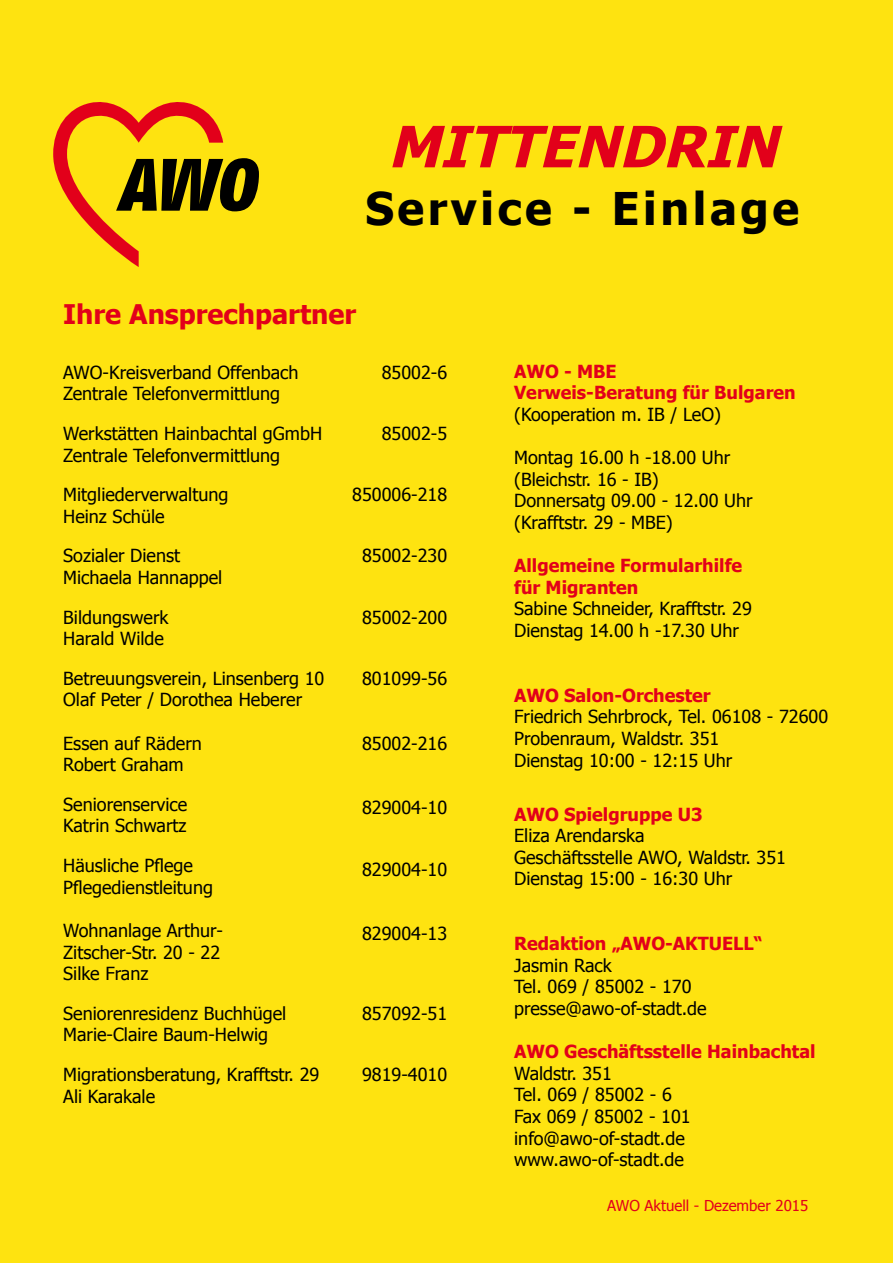
<style>
.page{position:relative;width:893px;height:1263px;background:#fee310}
.page>*{position:absolute;margin:0;border:0;box-sizing:border-box;transform-origin:0 0}
.t1{font:italic 700 57px "Tahoma";color:#e2001a}
.t2{font:700 45px "Tahoma";letter-spacing:.08em;color:#000}
.t3{font:700 27px "Tahoma";color:#e2001a}
.t4{font:18px/21.6px "Tahoma";color:#000}
.t5{font:700 18px/21.6px "Tahoma";color:#e2001a}
.t6{font:15px "Tahoma";color:#e2001a}
</style>
<div class="page">
<svg style="left:53px;top:102px;width:206px;height:165px"></svg>
<h1 class="t1" style="left:388px;top:107px;width:408px">MITTENDRIN</h1>
<h2 class="t2" style="left:365px;top:177px;width:435px">Service - Einlage</h2>
<h3 class="t3" style="left:63px;top:295px;width:295px">Ihre Ansprechpartner</h3>
<p class="t4" style="left:63px;top:361px;width:237px">AWO-Kreisverband Offenbach<br>Zentrale Telefonvermittlung</p>
<p class="t4" style="left:63px;top:422px;width:260px">Werkstätten Hainbachtal gGmbH<br>Zentrale Telefonvermittlung</p>
<p class="t4" style="left:63px;top:483px;width:167px">Mitgliederverwaltung<br>Heinz Schüle</p>
<p class="t4" style="left:63px;top:544px;width:161px">Sozialer Dienst<br>Michaela Hannappel</p>
<p class="t4" style="left:63px;top:605px;width:107px">Bildungswerk<br>Harald Wilde</p>
<p class="t4" style="left:63px;top:667px;width:263px">Betreuungsverein, Linsenberg 10<br>Olaf Peter / Dorothea Heberer</p>
<p class="t4" style="left:63px;top:731px;width:140px">Essen auf Rädern<br>Robert Graham</p>
<p class="t4" style="left:63px;top:793px;width:126px">Seniorenservice<br>Katrin Schwartz</p>
<p class="t4" style="left:63px;top:854px;width:151px">Häusliche Pflege<br>Pflegedienstleitung</p>
<p class="t4" style="left:63px;top:919px;width:161px">Wohnanlage Arthur-<br>Zitscher-Str. 20 - 22<br>Silke Franz</p>
<p class="t4" style="left:63px;top:1001px;width:225px">Seniorenresidenz Buchhügel<br>Marie-Claire Baum-Helwig</p>
<p class="t4" style="left:63px;top:1063px;width:258px">Migrationsberatung, Krafftstr. 29<br>Ali Karakale</p>
<p class="t4" style="left:382px;top:361px;width:67px">85002-6</p>
<p class="t4" style="left:382px;top:422px;width:67px">85002-5</p>
<p class="t4" style="left:352px;top:483px;width:96px">850006-218</p>
<p class="t4" style="left:362px;top:544px;width:87px">85002-230</p>
<p class="t4" style="left:362px;top:605px;width:87px">85002-200</p>
<p class="t4" style="left:362px;top:667px;width:87px">801099-56</p>
<p class="t4" style="left:362px;top:731px;width:87px">85002-216</p>
<p class="t4" style="left:362px;top:796px;width:87px">829004-10</p>
<p class="t4" style="left:362px;top:857px;width:87px">829004-10</p>
<p class="t4" style="left:362px;top:922px;width:87px">829004-13</p>
<p class="t4" style="left:362px;top:1001px;width:87px">857092-51</p>
<p class="t4" style="left:362px;top:1063px;width:87px">9819-4010</p>
<p class="t5" style="left:514px;top:359px;width:283px">AWO - MBE<br>Verweis-Beratung für Bulgaren</p>
<p class="t4" style="left:514px;top:403px;width:208px">(Kooperation m. IB / LeO)</p>
<p class="t4" style="left:514px;top:446px;width:240px">Montag 16.00 h -18.00 Uhr (Bleichstr. 16 - IB)<br>Donnersatg 09.00 - 12.00 Uhr (Krafftstr. 29 - MBE)</p>
<p class="t5" style="left:514px;top:554px;width:230px">Allgemeine Formularhilfe für Migranten</p>
<p class="t4" style="left:514px;top:597px;width:239px">Sabine Schneider, Krafftstr. 29<br>Dienstag 14.00 h -17.30 Uhr</p>
<p class="t5" style="left:514px;top:683px;width:198px">AWO Salon-Orchester</p>
<p class="t4" style="left:514px;top:705px;width:315px">Friedrich Sehrbrock, Tel. 06108 - 72600<br>Probenraum, Waldstr. 351<br>Dienstag 10:00 - 12:15 Uhr</p>
<p class="t5" style="left:514px;top:802px;width:190px">AWO Spielgruppe U3</p>
<p class="t4" style="left:514px;top:824px;width:273px">Eliza Arendarska<br>Geschäftsstelle AWO, Waldstr. 351<br>Dienstag 15:00 - 16:30 Uhr</p>
<p class="t5" style="left:514px;top:932px;width:250px">Redaktion „AWO-AKTUELL“</p>
<p class="t4" style="left:514px;top:953px;width:194px">Jasmin Rack<br>Tel. 069 / 85002 - 170 presse@awo-of-stadt.de</p>
<p class="t5" style="left:514px;top:1040px;width:303px">AWO Geschäftsstelle Hainbachtal</p>
<p class="t4" style="left:514px;top:1061px;width:178px">Waldstr. 351<br>Tel. 069 / 85002 - 6<br>Fax 069 / 85002 - 101 info@awo-of-stadt.de www.awo-of-stadt.de</p>
<p class="t6" style="left:607px;top:1195px;width:203px">AWO Aktuell - Dezember 2015</p>
</div>
